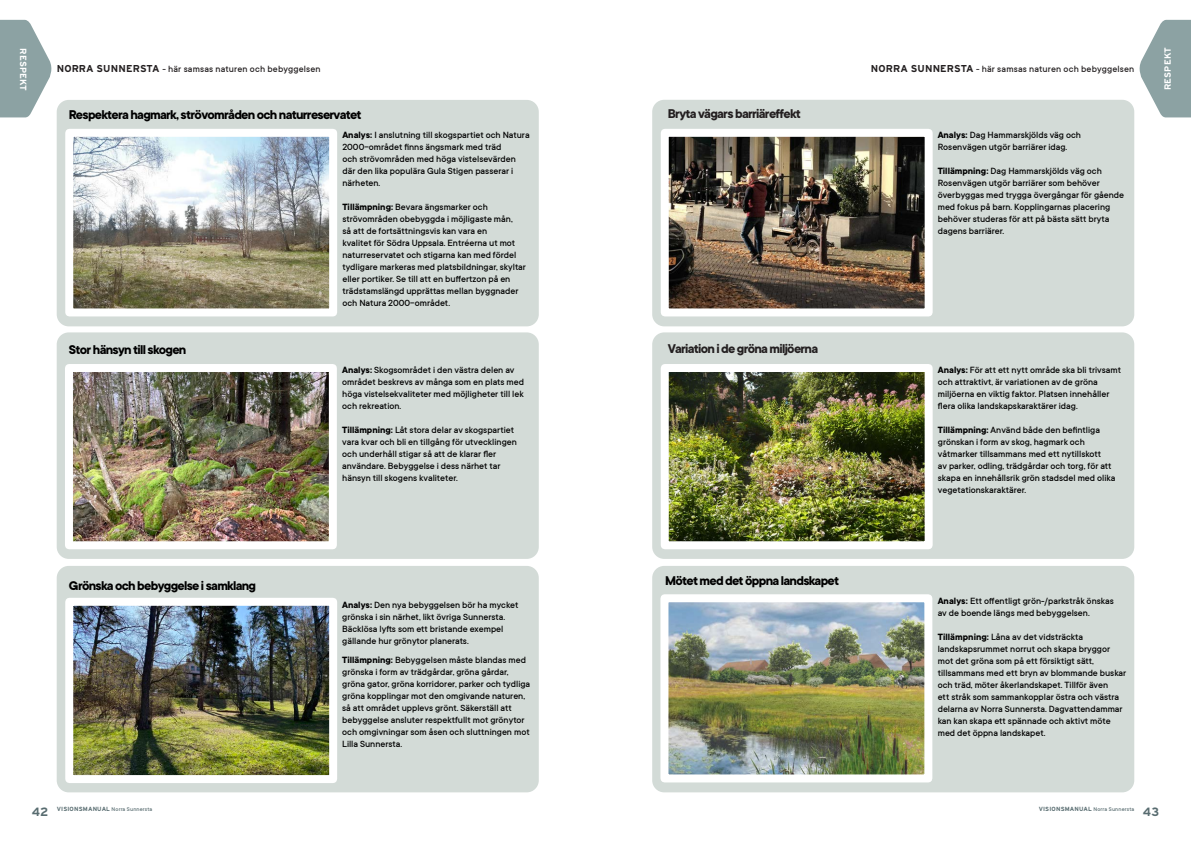
<style>
.page{position:relative;width:1191px;height:842px;background:#fff}
.page>*{position:absolute;margin:0;border:0;box-sizing:border-box;transform-origin:0 0}
.Rubrik_för_visuella{font:700 14px "TT Commons";letter-spacing:-.05em;color:#000}
.Rubrik_för_visuella-2{font:700 14px "TT Commons";letter-spacing:-.05em;color:#231f20}
.t1{font:700 12px "Interstate";color:#586c70}
.Text_för_visuella_ex{font:500 10px/12px "TT Commons";color:#000}
.VM_Underrubrik{font:500 10px "TT Commons";letter-spacing:.015em;color:#231f20}
.t2{font:700 9px "Interstate";letter-spacing:.015em;color:#fff}
.t3{font:500 6px "TT Commons";letter-spacing:.025em;color:#586c70}
.s1{font-family:"Interstate";font-weight:700}
.s2{font-weight:700}
.s3{font-family:"Interstate";font-weight:700;font-size:12px}
</style>
<div class="page">
<div style="left:57px;top:566px;width:482px;height:226px;background:#d3dbd7;border-radius:12px"></div>
<div style="left:652px;top:100px;width:482px;height:226px;background:#d3dbd7;border-radius:12px"></div>
<div style="left:57px;top:100px;width:482px;height:226px;background:#d3dbd7;border-radius:12px"></div>
<div style="left:57px;top:332px;width:482px;height:227px;background:#d3dbd7;border-radius:12px"></div>
<svg style="left:0;top:20px;width:52px;height:97px"></svg>
<div style="left:9px;top:31px;width:18px;height:77px;background:#8ca2a3"></div>
<svg style="left:1139px;top:20px;width:52px;height:97px"></svg>
<div style="left:1163px;top:27px;width:19px;height:84px;background:#8ca2a3"></div>
<img style="left:74px;top:607px;width:254px;height:167px">
<div style="left:65px;top:598px;width:272px;height:185px;border:8px solid #fff"></div>
<img style="left:670px;top:138px;width:253px;height:169px">
<div style="left:661px;top:129px;width:271px;height:187px;border:8px solid #fff"></div>
<img style="left:74px;top:138px;width:254px;height:169px">
<div style="left:65px;top:129px;width:272px;height:187px;border:8px solid #fff"></div>
<img style="left:74px;top:373px;width:254px;height:167px">
<div style="left:65px;top:364px;width:272px;height:185px;border:8px solid #fff"></div>
<div style="left:652px;top:332px;width:482px;height:227px;background:#d3dbd7;border-radius:12px"></div>
<img style="left:670px;top:373px;width:253px;height:167px">
<div style="left:661px;top:364px;width:271px;height:185px;border:8px solid #fff"></div>
<div style="left:652px;top:566px;width:482px;height:226px;background:#d3dbd7;border-radius:12px"></div>
<img style="left:669px;top:603px;width:254px;height:170px">
<div style="left:660px;top:594px;width:272px;height:188px;border:8px solid #fff"></div>
<p class="t2" style="left:29px;top:48px;width:44px;rotate:90deg">RESPEKT</p>
<p class="t2" style="left:1162px;top:90px;width:44px;rotate:-90deg">RESPEKT</p>
<p class="Rubrik_för_visuella" style="left:69px;top:105px;width:294px">Respektera hagmark, strövområden och naturreservatet</p>
<p class="VM_Underrubrik" style="left:57px;top:63px;width:265px"><span class="s1">NORRA SUNNERSTA</span> - här samsas naturen och bebyggelsen</p>
<p class="VM_Underrubrik" style="left:871px;top:63px;width:265px"><span class="s1">NORRA SUNNERSTA</span> - här samsas naturen och bebyggelsen</p>
<p class="Rubrik_för_visuella-2" style="left:668px;top:104px;width:135px">Bryta vägars barriäreffekt</p>
<p class="Rubrik_för_visuella" style="left:69px;top:340px;width:119px">Stor hänsyn till skogen</p>
<p class="Rubrik_för_visuella" style="left:69px;top:577px;width:189px">Grönska och bebyggelse i samklang</p>
<p class="t1" style="left:32px;top:804px;width:18px">42</p>
<p class="t3" style="left:57px;top:806px;width:97px"><span class="s1">VISIONSMANUAL</span> Norra Sunnersta</p>
<p class="Text_för_visuella_ex" style="left:342px;top:129px;width:189px"><span class="s2">Analys:</span> I anslutning till skogspartiet och Natura 2000-området finns ängsmark med träd<br>och strövområden med höga vistelsevärden där den lika populära Gula Stigen passerar i närheten.</p>
<p class="Text_för_visuella_ex" style="left:342px;top:201px;width:185px"><span class="s2">Tillämpning:</span> Bevara ängsmarker och strövområden obebyggda i möjligaste mån,<br>så att de fortsättningsvis kan vara en<br>kvalitet för Södra Uppsala. Entréerna ut mot naturreservatet och stigarna kan med fördel tydligare markeras med platsbildningar, skyltar eller portiker. Se till att en buffertzon på en trädstamslängd upprättas mellan byggnader och Natura 2000-området.</p>
<p class="Text_för_visuella_ex" style="left:342px;top:364px;width:183px"><span class="s2">Analys:</span> Skogsområdet i den västra delen av området beskrevs av många som en plats med höga vistelsekvaliteter med möjligheter till lek och rekreation.</p>
<p class="Text_för_visuella_ex" style="left:342px;top:424px;width:176px"><span class="s2">Tillämpning:</span> Låt stora delar av skogspartiet vara kvar och bli en tillgång för utvecklingen och underhåll stigar så att de klarar fler användare. Bebyggelse i dess närhet tar hänsyn till skogens kvaliteter.</p>
<p class="Text_för_visuella_ex" style="left:342px;top:599px;width:178px"><span class="s2">Analys:</span> Den nya bebyggelsen bör ha mycket grönska i sin närhet, likt övriga Sunnersta.<br>Bäcklösa lyfts som ett bristande exempel gällande hur grönytor planerats.</p>
<p class="Text_för_visuella_ex" style="left:342px;top:654px;width:189px"><span class="s2">Tillämpning:</span> Bebyggelsen måste blandas med grönska i form av trädgårdar, gröna gårdar, gröna gator, gröna korridorer, parker och tydliga gröna kopplingar mot den omgivande naturen, så att området upplevs grönt. Säkerställ att bebyggelse ansluter respektfullt mot grönytor och omgivningar som åsen och sluttningen mot Lilla Sunnersta.</p>
<p class="Rubrik_för_visuella-2" style="left:668px;top:339px;width:152px">Variation i de gröna miljöerna</p>
<p class="Rubrik_för_visuella" style="left:665px;top:571px;width:176px">Mötet med det öppna landskapet</p>
<p class="Text_för_visuella_ex" style="left:937px;top:129px;width:145px"><span class="s2">Analys:</span> Dag Hammarskjölds väg och<br>Rosenvägen utgör barriärer idag.</p>
<p class="Text_för_visuella_ex" style="left:937px;top:165px;width:188px"><span class="s2">Tillämpning:</span> Dag Hammarskjölds väg och Rosenvägen utgör barriärer som behöver överbyggas med trygga övergångar för gående med fokus på barn. Kopplingarnas placering behöver studeras för att på bästa sätt bryta dagens barriärer.</p>
<p class="Text_för_visuella_ex" style="left:938px;top:364px;width:185px"><span class="s2">Analys:</span> För att ett nytt område ska bli trivsamt och attraktivt, är variationen av de gröna miljöerna en viktig faktor. Platsen innehåller flera olika landskapskaraktärer idag.</p>
<p class="Text_för_visuella_ex" style="left:938px;top:424px;width:179px"><span class="s2">Tillämpning:</span> Använd både den befintliga grönskan i form av skog, hagmark och våtmarker tillsammans med ett nytillskott<br>av parker, odling, trädgårdar och torg, för att skapa en innehållsrik grön stadsdel med olika vegetationskaraktärer.</p>
<p class="Text_för_visuella_ex" style="left:937px;top:595px;width:177px"><span class="s2">Analys:</span> Ett offentligt grön-/parkstråk önskas av de boende längs med bebyggelsen.</p>
<p class="Text_för_visuella_ex" style="left:937px;top:631px;width:190px"><span class="s2">Tillämpning:</span> Låna av det vidsträckta landskapsrummet norrut och skapa bryggor mot det gröna som på ett försiktigt sätt, tillsammans med ett bryn av blommande buskar och träd, möter åkerlandskapet. Tillför även<br>ett stråk som sammankopplar östra och västra delarna av Norra Sunnersta. Dagvattendammar kan kan skapa ett spännade och aktivt möte med det öppna landskapet.</p>
<p class="t3" style="left:1038px;top:806px;width:122px"><span class="s1">VISIONSMANUAL</span> Norra Sunnersta <span class="s3">43</span></p>
</div>
